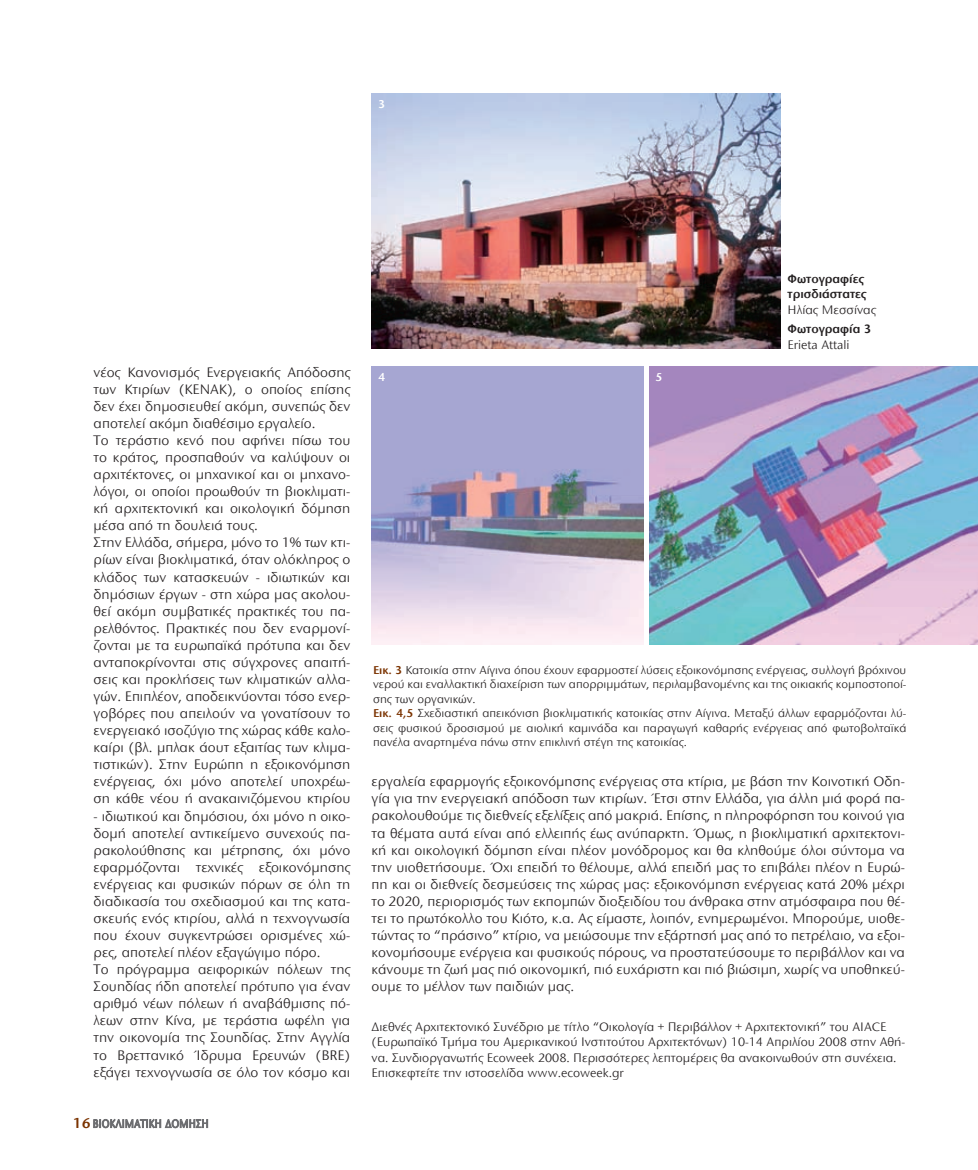
<style>
.page{position:relative;width:978px;height:1170px;background:#fff}
.page>*{position:absolute;margin:0;border:0;box-sizing:border-box;transform-origin:0 0}
.t1{font:14.25px/17.1px "Stone Sans ITC Greek";color:#231f20}
.t2{font:12.75px/15.3px "Stone Sans ITC Greek";color:#231f20}
.t3{font:600 12.75px/15.3px "Stone Sans ITC Greek";color:#231f20}
.t4{font:12px/14.4px "Stone Sans ITC Greek";color:#231f20}
.t5{font:600 12px "Stone Sans ITC Greek";color:#fff}
.s1{font-weight:600;color:#7b3300}
</style>
<div class="page">
<svg style="left:93px;top:1118px;width:115px;height:9px"></svg>
<img style="left:371px;top:366px;width:272px;height:278px">
<img style="left:649px;top:366px;width:328px;height:278px">
<img style="left:371px;top:94px;width:409px;height:255px">
<p class="t5" style="left:378px;top:97px;width:9px">3</p>
<p class="t1" style="left:94px;top:363px;width:258px">νέος Κανονισμός Ενεργειακής Απόδοσης των Κτιρίων (ΚΕΝΑΚ), ο οποίος επίσης δεν έχει δημοσιευθεί ακόμη, συνεπώς δεν αποτελεί ακόμη διαθέσιμο εργαλείο.<br>Το τεράστιο κενό που αφήνει πίσω του το κράτος, προσπαθούν να καλύψουν οι αρχιτέκτονες, οι μηχανικοί και οι μηχανο&shy;λόγοι, οι οποίοι προωθούν τη βιοκλιματι&shy;κή αρχιτεκτονική και οικολογική δόμηση μέσα από τη δουλειά τους.<br>Στην Ελλάδα, σήμερα, μόνο το 1% των κτι&shy;ρίων είναι βιοκλιματικά, όταν ολόκληρος ο κλάδος των κατασκευών - ιδιωτικών και δημόσιων έργων - στη χώρα μας ακολου&shy;θεί ακόμη συμβατικές πρακτικές του πα&shy;ρελθόντος. Πρακτικές που δεν εναρμονί&shy;ζονται με τα ευρωπαϊκά πρότυπα και δεν ανταποκρίνονται στις σύγχρονες απαιτή&shy;σεις και προκλήσεις των κλιματικών αλλα&shy;γών. Επιπλέον, αποδεικνύονται τόσο ενερ&shy;γοβόρες που απειλούν να γονατίσουν το ενεργειακό ισοζύγιο της χώρας κάθε καλο&shy;καίρι (βλ. μπλακ άουτ εξαιτίας των κλιμα&shy;τιστικών). Στην Ευρώπη η εξοικονόμηση ενέργειας, όχι μόνο αποτελεί υποχρέω&shy;ση κάθε νέου ή ανακαινιζόμενου κτιρίου</p>
<p class="t1" style="left:94px;top:807px;width:258px">- ιδιωτικού και δημόσιου, όχι μόνο η οικο&shy;δομή αποτελεί αντικείμενο συνεχούς πα&shy;ρακολούθησης και μέτρησης, όχι μόνο εφαρμόζονται τεχνικές εξοικονόμησης ενέργειας και φυσικών πόρων σε όλη τη διαδικασία του σχεδιασμού και της κατα&shy;σκευής ενός κτιρίου, αλλά η τεχνογνωσία που έχουν συγκεντρώσει ορισμένες χώ&shy;ρες, αποτελεί πλέον εξαγώγιμο πόρο.<br>Το πρόγραμμα αειφορικών πόλεων της Σουηδίας ήδη αποτελεί πρότυπο για έναν αριθμό νέων πόλεων ή αναβάθμισης πό&shy;λεων στην Κίνα, με τεράστια ωφέλη για την οικονομία της Σουηδίας. Στην Αγγλία το Βρεττανικό Ίδρυμα Ερευνών (BRE) εξάγει τεχνογνωσία σε όλο τον κόσμο και</p>
<p class="t5" style="left:378px;top:369px;width:9px">4</p>
<p class="t5" style="left:655px;top:369px;width:9px">5</p>
<p class="t3" style="left:787px;top:271px;width:80px">Φωτογραφίες τρισδιάστατες</p>
<p class="t2" style="left:787px;top:302px;width:90px">Ηλίας Μεσσίνας</p>
<p class="t3" style="left:787px;top:321px;width:85px">Φωτογραφία 3</p>
<p class="t2" style="left:787px;top:337px;width:63px">Erieta Attali</p>
<p class="t4" style="left:373px;top:662px;width:534px"><span class="s1">Εικ. 3</span> Κατοικία στην Αίγινα όπου έχουν εφαρμοστεί λύσεις εξοικονόμησης ενέργειας, συλλογή βρόχινου νερού και εναλλακτική διαχείριση των απορριμμάτων, περιλαμβανομένης και της οικιακής κομποστοποί&shy;σης των οργανικών.<br><span class="s1">Εικ. 4,5</span> Σχεδιαστική απεικόνιση βιοκλιματικής κατοικίας στην Αίγινα. Μεταξύ άλλων εφαρμόζονται λύ&shy;σεις φυσικού δροσισμού με αιολική καμινάδα και παραγωγή καθαρής ενέργειας από φωτοβολταϊκά πανέλα αναρτημένα πάνω στην επικλινή στέγη της κατοικίας.</p>
<p class="t1" style="left:371px;top:773px;width:534px;text-align:justify">εργαλεία εφαρμογής εξοικονόμησης ενέργειας στα κτίρια, με βάση την Κοινοτική Οδη&shy;γία για την ενεργειακή απόδοση των κτιρίων. Έτσι στην Ελλάδα, για άλλη μιά φορά πα&shy;ρακολουθούμε τις διεθνείς εξελίξεις από μακριά. Επίσης, η πληροφόρηση του κοινού για τα θέματα αυτά είναι από ελλειπής έως ανύπαρκτη. Όμως, η βιοκλιματική αρχιτεκτονι&shy;κή και οικολογική δόμηση είναι πλέον μονόδρομος και θα κληθούμε όλοι σύντομα να την υιοθετήσουμε. Όχι επειδή το θέλουμε, αλλά επειδή μας το επιβάλει πλέον η Ευρώ&shy;πη και οι διεθνείς δεσμεύσεις της χώρας μας: εξοικονόμηση ενέργειας κατά 20% μέχρι το 2020, περιορισμός των εκπομπών διοξειδίου του άνθρακα στην ατμόσφαιρα που θέ&shy;τει το πρωτόκολλο του Κιότο, κ.α. Ας είμαστε, λοιπόν, ενημερωμένοι. Μπορούμε, υιοθε&shy;τώντας το “πράσινο” κτίριο, να μειώσουμε την εξάρτησή μας από το πετρέλαιο, να εξοι&shy;κονομήσουμε ενέργεια και φυσικούς πόρους, να προστατεύσουμε το περιβάλλον και να κάνουμε τη ζωή μας πιό οικονομική, πιό ευχάριστη και πιό βιώσιμη, χωρίς να υποθηκεύ&shy;ουμε το μέλλον των παιδιών μας.</p>
<p class="t2" style="left:371px;top:1018px;width:535px">Διεθνές Αρχιτεκτονικό Συνέδριο με τίτλο “Οικολογία + Περιβάλλον + Αρχιτεκτονική” του AIACE (Ευρωπαϊκό Τμήμα του Αμερικανικού Ινστιτούτου Αρχιτεκτόνων) 10-14 Απριλίου 2008 στην Αθή&shy;να. Συνδιοργανωτής Ecoweek 2008. Περισσότερες λεπτομέρεις θα ανακοινωθούν στη συνέχεια.<br>Επισκεφτείτε την ιστοσελίδα www.ecoweek.gr</p>
</div>
